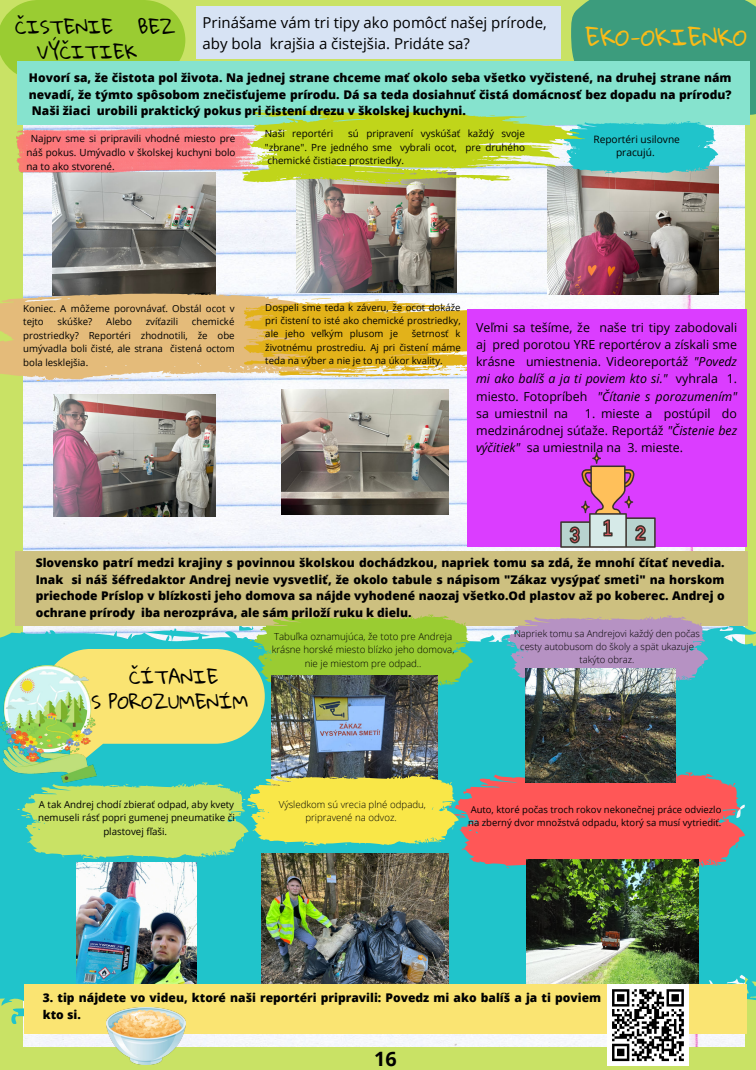
<style>
.page{position:relative;width:756px;height:1070px;background:#fff}
.page>*{position:absolute;margin:0;border:0;box-sizing:border-box;transform-origin:0 0}
.t1{font:22.6px "Gloria Hallelujah";color:#fabb17}
.t2{font:700 19.75px "Open Sans";color:#000}
.t3{font:18.15px/25.1px "Gloria Hallelujah";color:#000;text-align:center}
.t4{font:15px/21px "Open Sans";color:#000}
.t5{font:12.4px/17.2px "Open Sans";color:#000;text-align:justify}
.t6{font:800 12px/16.5px "Open Sans";color:#000;text-align:justify}
.t7{font:10.15px/13.9px "Open Sans";color:#000;text-align:center}
.t8{font:9.85px/13.8px "Open Sans";color:#000;text-align:justify}
.t9{font:300 9.75px/13.5px "Open Sans";color:#000;text-align:center}
.t10{font:9.7px/13.5px "Open Sans";color:#000;text-align:center}
.t11{font:300 9.7px/13.5px "Open Sans";color:#000;text-align:center}
.t12{font:9.65px/13.5px "Open Sans";color:#000}
.t13{font:9.6px/13.1px "Open Sans";color:#000;text-align:justify}
.t14{font:9.5px/13.1px "Open Sans";color:#000}
.t15{font:300 9.5px/13.1px "Open Sans";color:#000;text-align:center}
.s1{font-style:italic}
</style>
<div class="page">
<div style="left:0;top:0;width:756px;height:1069px;background:#c9e265"></div>
<img style="left:24px;top:124px;width:720px;height:922px">
<div style="left:0;top:615px;width:756px;height:409px;background:#20c4cb"></div>
<img style="left:52px;top:172px;width:163px;height:120px">
<img style="left:296px;top:185px;width:160px;height:107px">
<img style="left:547px;top:185px;width:172px;height:110px">
<svg style="left:0;top:0;width:185px;height:74px;background:#9dcd35"></svg>
<div style="left:17px;top:61px;width:732px;height:63px;background:#86e3ce"></div>
<img style="left:53px;top:394px;width:162px;height:122px">
<img style="left:282px;top:389px;width:166px;height:125px">
<div style="left:15px;top:551px;width:732px;height:74px;background:#cdc080"></div>
<img style="left:261px;top:870px;width:187px;height:113px">
<svg style="left:42px;top:614px;width:431px;height:129px;background:#aed378"></svg>
<img style="left:272px;top:675px;width:166px;height:96px">
<svg style="left:503px;top:615px;width:205px;height:68px;background:#aa9cbe"></svg>
<img style="left:525px;top:668px;width:151px;height:103px">
<img style="left:77px;top:870px;width:119px;height:113px">
<img style="left:527px;top:870px;width:172px;height:113px">
<img style="left:0;top:665px;width:97px;height:117px">
<div style="left:24px;top:983px;width:722px;height:50px;background:#fae472"></div>
<div style="left:607px;top:983px;width:82px;height:82px;background:#fff"></div>
<svg style="left:612px;top:989px;width:72px;height:72px"></svg>
<img style="left:107px;top:1007px;width:79px;height:57px">
<div style="left:196px;top:6px;width:364px;height:52px;background:#d7e3f4"></div>
<svg style="left:17px;top:771px;width:728px;height:99px"></svg>
<svg style="left:0;top:292px;width:429px;height:89px;background:#debf8a"></svg>
<svg style="left:244px;top:298px;width:410px;height:79px;background:#e7c357"></svg>
<div style="left:467px;top:309px;width:279px;height:237px;background:#db3dff"></div>
<svg style="left:560px;top:452px;width:96px;height:95px"></svg>
<img style="left:17px;top:127px;width:225px;height:45px">
<svg style="left:242px;top:0;width:514px;height:185px"></svg>
<h3 class="t3" style="left:15px;top:15px;width:100px">ČISTENIE</h3>
<h3 class="t3" style="left:138px;top:15px;width:39px">BEZ</h3>
<h3 class="t3" style="left:37px;top:40px;width:102px">VÝČITIEK</h3>
<p class="t4" style="left:203px;top:11px;width:346px">Prinášame vám tri tipy ako pomôcť našej prírode, aby bola krajšia a čistejšia. Pridáte sa?</p>
<h1 class="t1" style="left:585px;top:24px;width:163px">EKO-OKIENKO</h1>
<p class="t6" style="left:29px;top:69px;width:704px">Hovorí sa, že čistota pol života. Na jednej strane chceme mať okolo seba všetko vyčistené, na druhej strane nám nevadí, že týmto spôsobom znečisťujeme prírodu. Dá sa teda dosiahnuť čistá domácnosť bez dopadu na prírodu?<br>Naši žiaci urobili praktický pokus pri čistení drezu v školskej kuchyni.</p>
<p class="t8" style="left:27px;top:132px;width:211px;text-indent:4px">Najprv sme si pripravili vhodné miesto pre náš pokus. Umývadlo v školskej kuchyni bolo na to ako stvorené.</p>
<p class="t8" style="left:265px;top:126px;width:262px;line-height:13.5px;text-indent:83px">sú pripravení vyskúšať každý svoje "zbrane". Pre jedného sme vybrali ocot, pre druhého chemické čistiace prostriedky.</p>
<p class="t7" style="left:593px;top:132px;width:88px">Reportéri usilovne pracujú.</p>
<p class="t8" style="left:265px;top:126px;width:70px">Naši reportéri</p>
<p class="t12" style="left:23px;top:301px;width:213px">Koniec. A môžeme porovnávať. Obstál ocot v tejto</p>
<p class="t12" style="left:23px;top:314px;width:213px;text-align:justify;text-indent:169px">chemické prostriedky? Reportéri zhodnotili, že obe umývadla boli čisté, ale strana čistená octom bola lesklejšia.</p>
<p class="t12" style="left:58px;top:314px;width:36px">skúške?</p>
<p class="t12" style="left:106px;top:314px;width:27px">Alebo</p>
<p class="t12" style="left:146px;top:314px;width:34px">zvíťazili</p>
<p class="t13" style="left:265px;top:301px;width:197px">Dospeli sme teda k záveru, že ocot dokáže pri čistení to isté ako chemické prostriedky, ale jeho veľkým plusom je</p>
<p class="t13" style="left:265px;top:327px;width:197px;text-indent:146px">šetrnosť k životnému prostrediu. Aj pri čistení máme teda na výber a nie je to na úkor kvality.</p>
<p class="t5" style="left:476px;top:318px;width:263px">Veľmi sa tešíme, že naše tri tipy zabodovali aj pred porotou YRE reportérov a získali sme krásne umiestnenia. Videoreportáž <span class="s1">"Povedz mi ako balíš a ja ti poviem kto si."</span> vyhrala 1. miesto. Fotopríbeh <span class="s1">"Čítanie s porozumením" </span>sa umiestnil na</p>
<p class="t5" style="left:476px;top:404px;width:263px;text-indent:109px">1. mieste a postúpil do medzinárodnej súťaže. Reportáž <span class="s1">"Čistenie bez výčitiek"</span> sa umiestnila na 3. mieste.</p>
<p class="t6" style="left:36px;top:554px;width:691px">Slovensko patrí medzi krajiny s povinnou školskou dochádzkou, napriek tomu sa zdá, že mnohí čítať nevedia.<br>Inak si náš šéfredaktor Andrej nevie vysvetliť, že okolo tabule s nápisom "Zákaz vysýpať smeti" na horskom priechode Príslop v blízkosti jeho domova sa nájde vyhodené naozaj všetko.Od plastov až po koberec. Andrej o ochrane prírody iba nerozpráva, ale sám priloží ruku k dielu.</p>
<p class="t15" style="left:514px;top:626px;width:187px">Napriek tomu sa Andrejovi každý den počas cesty autobusom do školy a spät ukazuje takýto obraz.</p>
<p class="t9" style="left:272px;top:629px;width:184px">Tabuľka oznamujúca, že toto pre Andreja krásne horské miesto blízko jeho domova, nie je miestom pre odpad..</p>
<h3 class="t3" style="left:91px;top:665px;width:158px">ČÍTANIE<br>S POROZUMENÍM</h3>
<p class="t10" style="left:38px;top:796px;width:198px">A tak Andrej chodí zbierať odpad, aby kvety nemuseli rásť popri gumenej pneumatike či plastovej fľaši.</p>
<p class="t11" style="left:279px;top:797px;width:149px">Výsledkom sú vrecia plné odpadu, pripravené na odvoz.</p>
<p class="t14" style="left:468px;top:802px;width:255px">Auto, ktoré počas troch rokov nekonečnej práce odviezlo na zberný dvor množstvá odpadu, ktorý sa musí vytriediť.</p>
<p class="t6" style="left:43px;top:988px;width:560px">3. tip nájdete vo videu, ktoré naši reportéri pripravili: Povedz mi ako balíš a ja ti poviem kto si.</p>
<h2 class="t2" style="left:374px;top:1044px;width:24px">16</h2>
</div>
